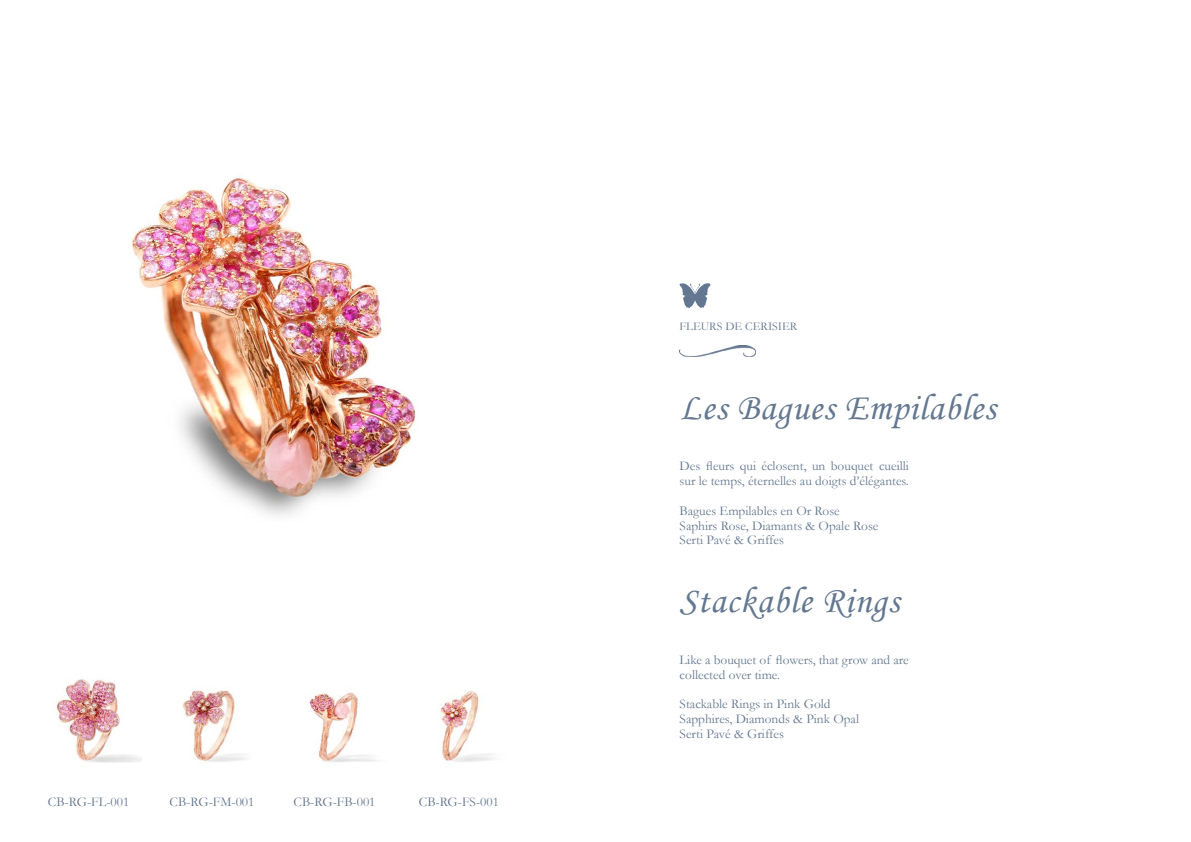
<style>
.page{position:relative;width:1191px;height:842px;background:#fff}
.page>*{position:absolute;margin:0;border:0;box-sizing:border-box;transform-origin:0 0}
.t1{font:37.1px "NK Monotype Corsiva";letter-spacing:.02em;color:#637790}
.t2{font:13.4px/14.8px "Garamond";color:#637790}
.t3{font:13.4px "Garamond";color:#637790}
.t4{font:11.9px "Garamond";color:#637790}
</style>
<div class="page">
<svg style="left:679px;top:283px;width:31px;height:25px"></svg>
<img style="left:679px;top:346px;width:76px;height:10px">
<img style="left:131px;top:177px;width:285px;height:339px">
<img style="left:309px;top:692px;width:69px;height:70px">
<img style="left:183px;top:690px;width:63px;height:72px">
<img style="left:56px;top:678px;width:85px;height:85px">
<img style="left:440px;top:691px;width:52px;height:71px">
<p class="t3" style="left:48px;top:794px;width:83px">CB-RG-FL-001</p>
<p class="t3" style="left:170px;top:794px;width:86px">CB-RG-FM-001</p>
<p class="t3" style="left:293px;top:794px;width:83px">CB-RG-FB-001</p>
<p class="t3" style="left:419px;top:794px;width:82px">CB-RG-FS-001</p>
<p class="t4" style="left:679px;top:319px;width:119px">FLEURS DE CERISIER</p>
<h1 class="t1" style="left:679px;top:385px;width:317px">Les Bagues Empilables</h1>
<p class="t2" style="left:679px;top:458px;width:231px">Des fleurs qui éclosent, un bouquet cueilli sur le temps, éternelles au doigts d’élégantes.</p>
<p class="t2" style="left:679px;top:503px;width:200px">Bagues Empilables en Or Rose<br>Saphirs Rose, Diamants &amp; Opale Rose<br>Serti Pavé &amp; Griffes</p>
<h1 class="t1" style="left:679px;top:578px;width:221px">Stackable Rings</h1>
<p class="t2" style="left:679px;top:652px;width:231px">Like a bouquet of flowers, that grow and are collected over time.</p>
<p class="t2" style="left:679px;top:697px;width:181px">Stackable Rings in Pink Gold<br>Sapphires, Diamonds &amp; Pink Opal<br>Serti Pavé &amp; Griffes</p>
</div>
